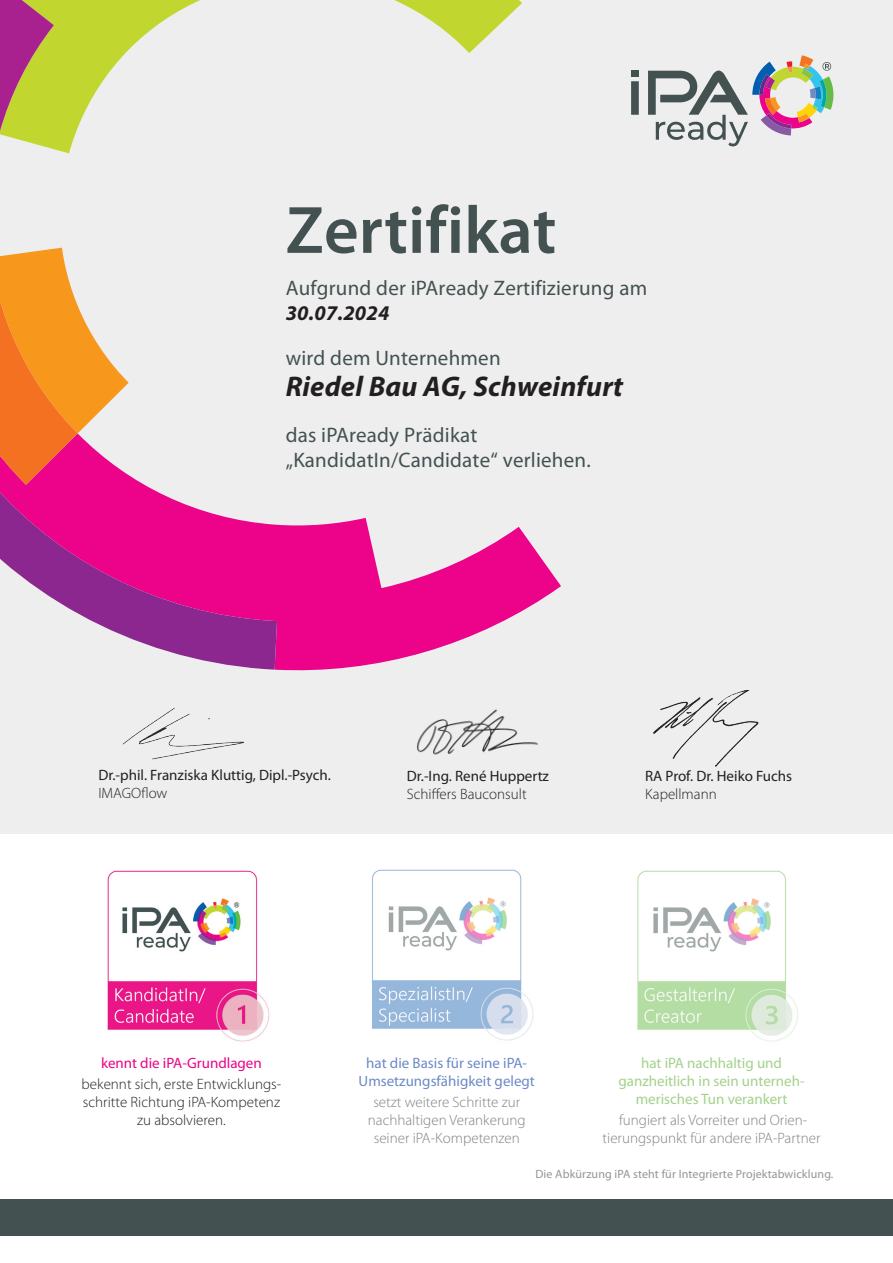
<style>
.page{position:relative;width:893px;height:1263px;background:#fff}
.page>*{position:absolute;margin:0;border:0;box-sizing:border-box;transform-origin:0 0}
.t1{font:600 67.5px "Myriad Pro";color:#435151}
.t2{font:italic 700 28.5px "Myriad Pro";letter-spacing:.005em;color:#231f20}
.t3{font:21px/25.2px "Myriad Pro";letter-spacing:.01em;color:#435151}
.t4{font:italic 700 21px "Myriad Pro";letter-spacing:.01em;color:#231f20}
.t5{font:300 15px/18px "Myriad Pro";color:#808285;text-align:center}
.t6{font:300 15px/18px "Myriad Pro";color:#231f20;text-align:center}
.t7{font:15px "Myriad Pro";color:#231f20}
.t8{font:15px/18px "Myriad Pro";color:#a3d28a;text-align:center}
.t9{font:15px/18px "Myriad Pro";color:#6c8ac6;text-align:center}
.t10{font:15px "Myriad Pro";color:#ed028a}
.t11{font:12px "Myriad Pro";letter-spacing:.01em;color:#939598}
</style>
<div class="page">
<div style="left:0;top:0;width:893px;height:833px;background:#eeeeef"></div>
<svg style="left:60px;top:153px;width:501px;height:518px"></svg>
<svg style="left:0;top:248px;width:129px;height:216px"></svg>
<svg style="left:65px;top:0;width:457px;height:153px"></svg>
<svg style="left:0;top:464px;width:277px;height:206px"></svg>
<svg style="left:0;top:0;width:65px;height:214px"></svg>
<div style="left:0;top:1199px;width:893px;height:36px;background:#435151"></div>
<img style="left:107px;top:870px;width:163px;height:172px">
<img style="left:372px;top:869px;width:162px;height:172px">
<img style="left:637px;top:870px;width:161px;height:172px">
<img style="left:122px;top:707px;width:123px;height:53px">
<img style="left:416px;top:708px;width:122px;height:47px">
<img style="left:653px;top:690px;width:106px;height:77px">
<svg style="left:631px;top:55px;width:202px;height:91px"></svg>
<h1 class="t1" style="left:286px;top:193px;width:272px">Zertifikat</h1>
<h3 class="t3" style="left:286px;top:275px;width:363px">Aufgrund der iPAready Zertifizierung am</h3>
<h3 class="t4" style="left:286px;top:299px;width:105px">30.07.2024</h3>
<h3 class="t3" style="left:286px;top:345px;width:216px">wird dem Unternehmen</h3>
<h2 class="t2" style="left:286px;top:368px;width:339px">Riedel Bau AG, Schweinfurt</h2>
<h3 class="t3" style="left:286px;top:422px;width:307px">das iPAready Prädikat „KandidatIn/Candidate“ verliehen.</h3>
<p class="t7" style="left:98px;top:766px;width:234px">Dr.-phil. Franziska Kluttig, Dipl.-Psych.</p>
<p class="t6" style="left:98px;top:784px;width:70px">IMAGOflow</p>
<p class="t7" style="left:407px;top:766px;width:144px">Dr.-Ing. René Huppertz</p>
<p class="t6" style="left:407px;top:784px;width:121px">Schiffers Bauconsult</p>
<p class="t7" style="left:645px;top:767px;width:149px">RA Prof. Dr. Heiko Fuchs</p>
<p class="t6" style="left:645px;top:785px;width:73px">Kapellmann</p>
<p class="t10" style="left:101px;top:1053px;width:162px">kennt die iPA-Grundlagen</p>
<p class="t6" style="left:82px;top:1074px;width:201px">bekennt sich, erste Entwicklungs&shy;schritte Richtung iPA-Kompetenz zu absolvieren.</p>
<p class="t9" style="left:359px;top:1053px;width:178px">hat die Basis für seine iPA-<br>Umsetzungsfähigkeit gelegt</p>
<p class="t5" style="left:368px;top:1092px;width:159px">setzt weitere Schritte zur nachhaltigen Verankerung seiner iPA-Kompetenzen</p>
<p class="t8" style="left:618px;top:1053px;width:188px">hat iPA nachhaltig und ganzheitlich in sein unterneh&shy;merisches Tun verankert</p>
<p class="t5" style="left:603px;top:1110px;width:219px">fungiert als Vorreiter und Orien&shy;tierungspunkt für andere iPA-Partner</p>
<p class="t11" style="left:535px;top:1167px;width:299px">Die Abkürzung iPA steht für Integrierte Projektabwicklung.</p>
</div>
